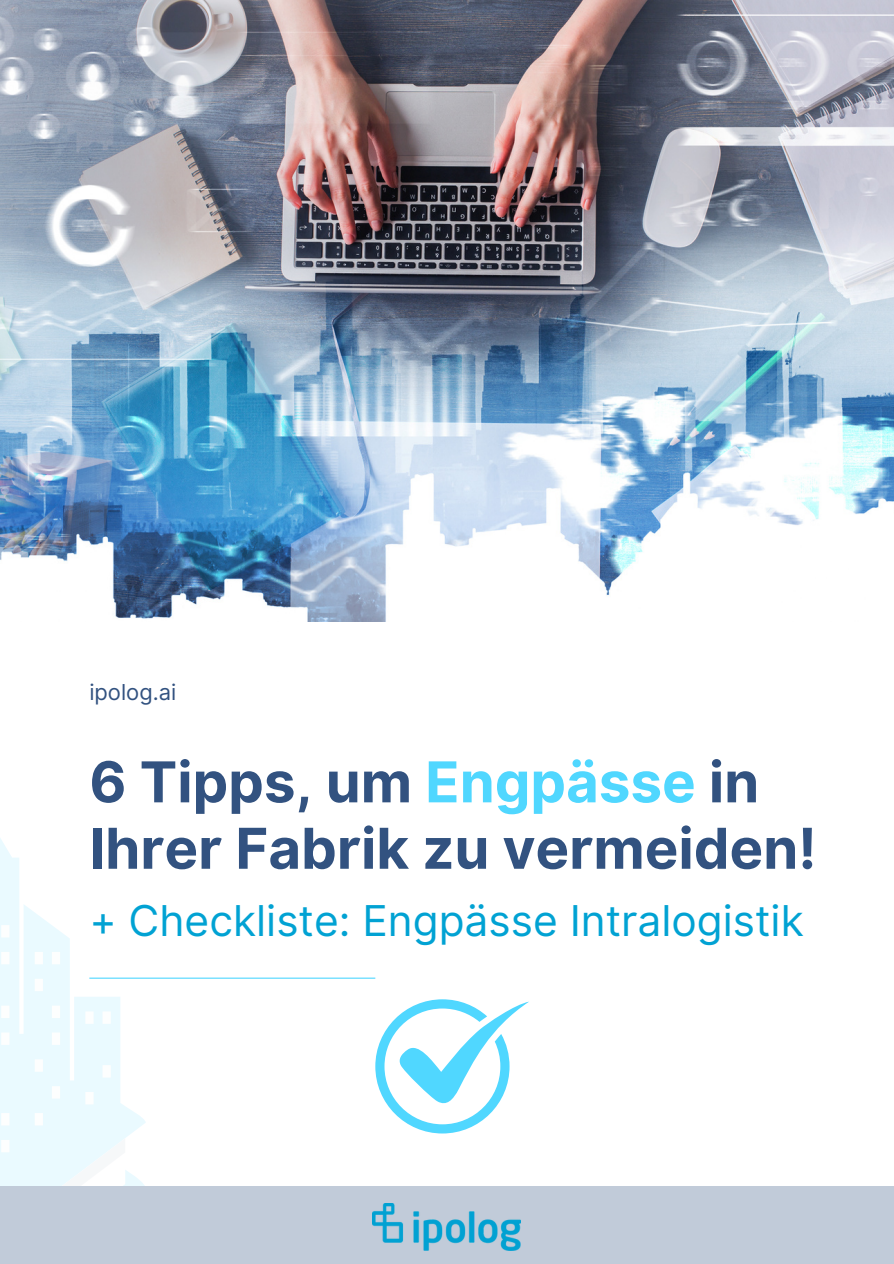
<style>
.page{position:relative;width:894px;height:1264px;background:#fff}
.page>*{position:absolute;margin:0;border:0;box-sizing:border-box;transform-origin:0 0}
.t1{font:700 56.25px/66.3px "Inter";color:#325280}
.t2{font:42.45px "Inter";color:#01a2d3}
.t3{font:21.9px "Inter";color:#325280}
.s1{color:#50d7ff}
</style>
<div class="page">
<img style="left:0;top:0;width:893px;height:621px">
<svg style="left:0;top:838px;width:147px;height:347px"></svg>
<svg style="left:0;top:871px;width:125px;height:314px"></svg>
<div style="left:0;top:1185px;width:893px;height:78px;background:#c1cbd9"></div>
<hr style="left:89px;top:977px;width:286px;height:1px;background:#50d7ff">
<img style="left:372px;top:1203px;width:149px;height:47px">
<svg style="left:375px;top:999px;width:154px;height:134px"></svg>
<p class="t3" style="left:89px;top:679px;width:88px">ipolog.ai</p>
<p class="t1" style="left:89px;top:748px;width:728px">6 Tipps, um <span class="s1">Engpässe</span> in<br>Ihrer Fabrik zu vermeiden!</p>
<h1 class="t2" style="left:89px;top:895px;width:715px">+ Checkliste: Engpässe Intralogistik</h1>
</div>
